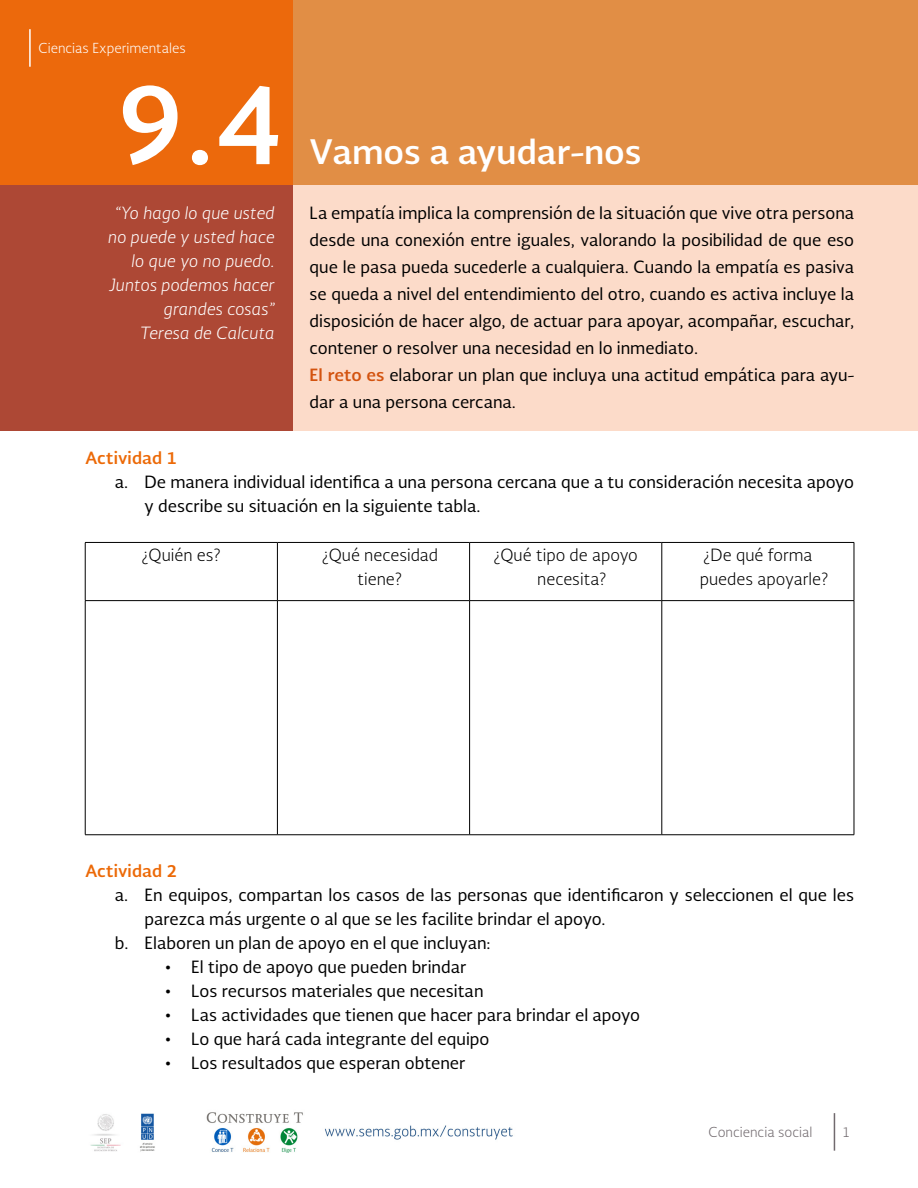
<style>
.page{position:relative;width:918px;height:1188px;background:#fff}
.page>*{position:absolute;margin:0;border:0;box-sizing:border-box;transform-origin:0 0}
.t1{font:700 108px "Soberana Sans";color:#fff}
.t2{font:700 33px "Soberana Sans";color:#fff}
.t3{font:16.5px/27px "Soberana Sans";color:#000}
.t4{font:italic 300 16.5px/24px "Soberana Sans";color:#fff;text-align:right}
.t5{font:300 16.5px/24px "Soberana Sans";color:#000}
.t6{font:700 16.5px "Soberana Sans";letter-spacing:.005em;color:#ec6907}
.t7{font:300 13.5px "Soberana Sans";color:#fff}
.t8{font:300 13.5px "Soberana Sans";color:#716a6e}
.s1{font-weight:700;color:#d3530f}
</style>
<div class="page">
<hr style="left:834px;top:1113px;width:1px;height:38px;background:#716a6e">
<img style="left:90px;top:1112px;width:423px;height:41px">
<div style="left:0;top:185px;width:918px;height:245px;background:#fcdbc9"></div>
<div style="left:293px;top:0;width:625px;height:185px;background:#e18e45"></div>
<div style="left:0;top:0;width:293px;height:185px;background:#ec690c"></div>
<div style="left:0;top:185px;width:293px;height:245px;background:#ad4835"></div>
<hr style="left:29px;top:29px;width:2px;height:38px;background:#fff">
<hr style="left:85px;top:542px;width:192px;height:1px;background:#000">
<hr style="left:85px;top:543px;width:1px;height:57px;background:#000">
<hr style="left:277px;top:542px;width:193px;height:1px;background:#000">
<hr style="left:277px;top:543px;width:1px;height:57px;background:#000">
<hr style="left:470px;top:542px;width:192px;height:1px;background:#000">
<hr style="left:469px;top:543px;width:1px;height:57px;background:#000">
<hr style="left:662px;top:542px;width:192px;height:1px;background:#000">
<hr style="left:662px;top:543px;width:1px;height:57px;background:#000">
<hr style="left:854px;top:543px;width:1px;height:57px;background:#000">
<hr style="left:85px;top:600px;width:192px;height:1px;background:#000">
<hr style="left:85px;top:601px;width:1px;height:234px;background:#000">
<hr style="left:277px;top:600px;width:193px;height:1px;background:#000">
<hr style="left:277px;top:601px;width:1px;height:234px;background:#000">
<hr style="left:470px;top:600px;width:192px;height:1px;background:#000">
<hr style="left:469px;top:601px;width:1px;height:234px;background:#000">
<hr style="left:662px;top:600px;width:192px;height:1px;background:#000">
<hr style="left:662px;top:601px;width:1px;height:234px;background:#000">
<hr style="left:854px;top:601px;width:1px;height:234px;background:#000">
<hr style="left:85px;top:835px;width:192px;height:1px;background:#000">
<hr style="left:277px;top:835px;width:193px;height:1px;background:#000">
<hr style="left:470px;top:835px;width:192px;height:1px;background:#000">
<hr style="left:662px;top:835px;width:192px;height:1px;background:#000">
<p class="t7" style="left:38px;top:39px;width:149px">Ciencias Experimentales</p>
<h1 class="t1" style="left:115px;top:51px;width:171px">9.4</h1>
<h2 class="t2" style="left:310px;top:129px;width:334px">Vamos a ayudar-nos</h2>
<p class="t4" style="left:108px;top:200px;width:168px">“Yo hago lo que usted no puede y usted hace lo que yo no puedo.<br>Juntos podemos hacer grandes cosas”<br>Teresa de Calcuta</p>
<p class="t3" style="left:310px;top:199px;width:546px">La empatía implica la comprensión de la situación que vive otra persona desde una conexión entre iguales, valorando la posibilidad de que eso que le pasa pueda sucederle a cualquiera. Cuando la empatía es pasiva se queda a nivel del entendimiento del otro, cuando es activa incluye la disposición de hacer algo, de actuar para apoyar, acompañar, escuchar, contener o resolver una necesidad en lo inmediato.<br><span class="s1">El reto es</span> elaborar un plan que incluya una actitud empática para ayu&shy;dar a una persona cercana.</p>
<p class="t6" style="left:85px;top:447px;width:94px">Actividad 1</p>
<p class="t3" style="left:145px;top:470px;width:711px;line-height:24px;text-indent:-30px">a. De manera individual identifica a una persona cercana que a tu consideración necesita apoyo y describe su situación en la siguiente tabla.</p>
<p class="t5" style="left:142px;top:543px;width:81px">¿Quién es?</p>
<p class="t5" style="left:322px;top:543px;width:118px;text-align:center">¿Qué necesidad tiene?</p>
<p class="t5" style="left:537px;top:543px;width:102px;text-indent:-44px">¿Qué tipo de apoyo necesita?</p>
<p class="t5" style="left:700px;top:543px;width:130px">¿De qué forma puedes apoyarle?</p>
<p class="t6" style="left:85px;top:860px;width:94px">Actividad 2</p>
<p class="t3" style="left:115px;top:881px;width:741px">a. En equipos, compartan los casos de las personas que identificaron y seleccionen el que les</p>
<p class="t3" style="left:145px;top:905px;width:463px">parezca más urgente o al que se les facilite brindar el apoyo.</p>
<p class="t3" style="left:115px;top:929px;width:377px">b. Elaboren un plan de apoyo en el que incluyan:</p>
<p class="t3" style="left:164px;top:953px;width:304px">• El tipo de apoyo que pueden brindar</p>
<p class="t3" style="left:164px;top:977px;width:321px">• Los recursos materiales que necesitan</p>
<p class="t3" style="left:164px;top:1001px;width:477px">• Las actividades que tienen que hacer para brindar el apoyo</p>
<p class="t3" style="left:164px;top:1025px;width:327px">• Lo que hará cada integrante del equipo</p>
<p class="t3" style="left:164px;top:1049px;width:303px">• Los resultados que esperan obtener</p>
<p class="t8" style="left:708px;top:1123px;width:105px">Conciencia social</p>
<p class="t8" style="left:842px;top:1123px;width:10px">1</p>
</div>
